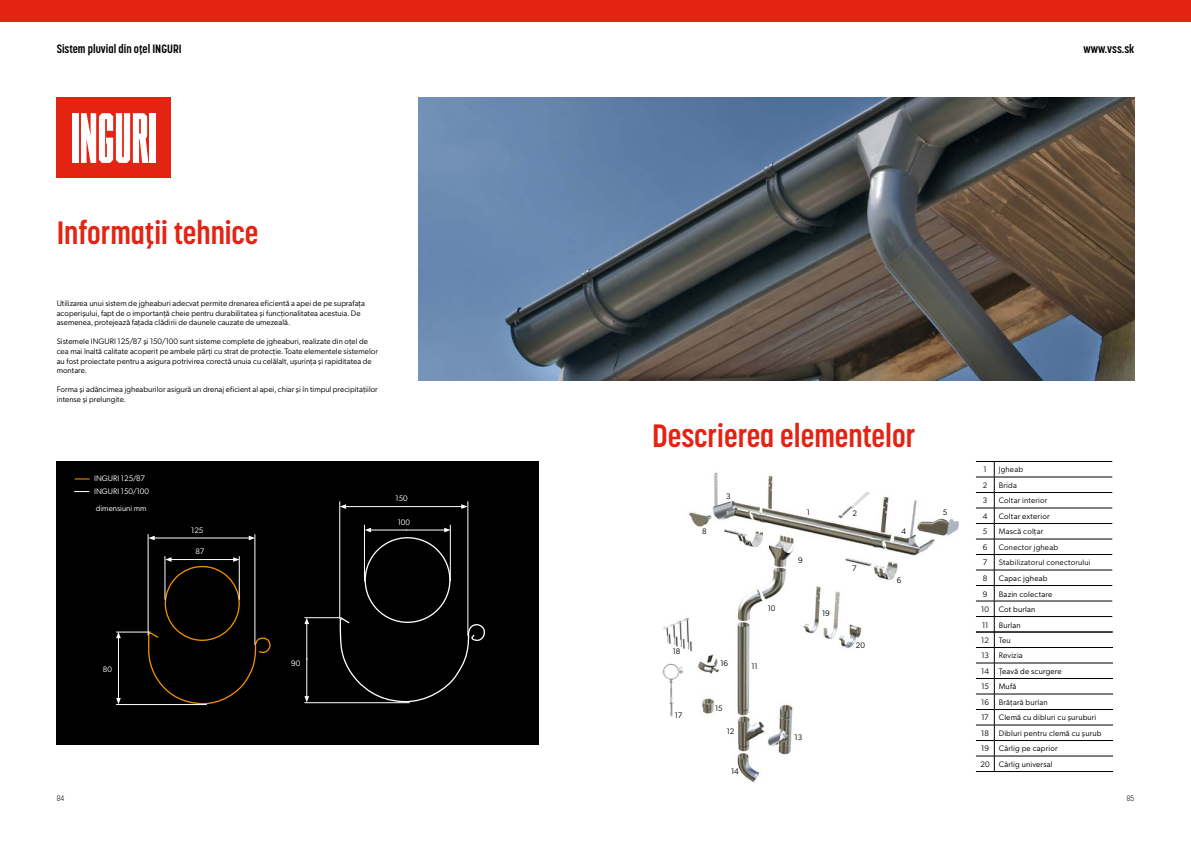
<style>
.page{position:relative;width:1191px;height:842px;background:#fff}
.page>*{position:absolute;margin:0;border:0;box-sizing:border-box;transform-origin:0 0}
.t1{font:700 32px "Korolev Condensed";color:#e42313}
.t2{font:700 12px "Korolev Condensed";color:#000}
.t3{font:8px/9.6px "Gibson";color:#000}
.t4{font:8px/15.5px "Gibson";letter-spacing:.02em;color:#000}
.t5{font:8px "Gibson";letter-spacing:.02em;color:#0a0a0a}
.t6{font:8px/12.9px "Gibson";color:#fff}
.t7{font:300 8px "Korolev Condensed";color:#000}
.s1{color:#0a0a0a}
</style>
<div class="page">
<div style="left:0;top:0;width:1191px;height:22px;background:#e42313"></div>
<div style="left:57px;top:97px;width:114px;height:81px;background:#e42313"></div>
<div style="left:72px;top:113px;width:6px;height:50px;background:#fff"></div>
<svg style="left:81px;top:113px;width:67px;height:50px;background:#f8c7c3"></svg>
<div style="left:150px;top:113px;width:6px;height:50px;background:#fff"></div>
<div style="left:57px;top:461px;width:482px;height:284px;background:#000"></div>
<hr style="left:364px;top:525px;width:1px;height:56px;background:#fff">
<hr style="left:339px;top:501px;width:1px;height:118px;background:#fff">
<hr style="left:304px;top:617px;width:38px;height:1px;background:#fff">
<hr style="left:304px;top:702px;width:106px;height:1px;background:#fff">
<hr style="left:450px;top:525px;width:1px;height:56px;background:#fff">
<hr style="left:467px;top:501px;width:1px;height:135px;background:#fff">
<hr style="left:306px;top:622px;width:1px;height:38px;background:#fff">
<svg style="left:304px;top:618px;width:5px;height:6px"></svg>
<hr style="left:344px;top:506px;width:63px;height:1px;background:#fff">
<svg style="left:340px;top:504px;width:6px;height:5px"></svg>
<svg style="left:340px;top:528px;width:145px;height:176px"></svg>
<hr style="left:306px;top:658px;width:1px;height:40px;background:#fff">
<svg style="left:304px;top:696px;width:5px;height:6px"></svg>
<hr style="left:406px;top:506px;width:57px;height:1px;background:#fff">
<svg style="left:461px;top:504px;width:6px;height:5px"></svg>
<svg style="left:74px;top:491px;width:15px;height:1px"></svg>
<svg style="left:75px;top:478px;width:15px;height:1px"></svg>
<hr style="left:165px;top:556px;width:1px;height:44px;background:#fff">
<hr style="left:148px;top:534px;width:1px;height:101px;background:#fff">
<hr style="left:116px;top:704px;width:91px;height:1px;background:#fff">
<hr style="left:116px;top:632px;width:34px;height:1px;background:#fff">
<hr style="left:255px;top:534px;width:1px;height:111px;background:#fff">
<hr style="left:239px;top:556px;width:1px;height:44px;background:#fff">
<hr style="left:118px;top:637px;width:1px;height:37px;background:#fff">
<svg style="left:116px;top:632px;width:5px;height:6px"></svg>
<hr style="left:153px;top:538px;width:47px;height:1px;background:#fff">
<svg style="left:148px;top:536px;width:7px;height:4px"></svg>
<svg style="left:147px;top:557px;width:124px;height:149px"></svg>
<svg style="left:116px;top:674px;width:5px;height:30px"></svg>
<hr style="left:200px;top:538px;width:50px;height:1px;background:#fff">
<svg style="left:249px;top:536px;width:6px;height:4px"></svg>
<img style="left:418px;top:97px;width:716px;height:283px">
<hr style="left:994px;top:508px;width:118px;height:1px;background:#000">
<hr style="left:994px;top:523px;width:118px;height:1px;background:#000">
<hr style="left:994px;top:554px;width:118px;height:1px;background:#000">
<hr style="left:994px;top:570px;width:118px;height:1px;background:#000">
<hr style="left:994px;top:585px;width:118px;height:1px;background:#000">
<hr style="left:994px;top:601px;width:118px;height:1px;background:#000">
<hr style="left:994px;top:616px;width:118px;height:1px;background:#000">
<hr style="left:994px;top:461px;width:118px;height:1px;background:#000">
<hr style="left:994px;top:477px;width:118px;height:1px;background:#000">
<hr style="left:994px;top:492px;width:118px;height:1px;background:#000">
<hr style="left:994px;top:539px;width:118px;height:1px;background:#000">
<hr style="left:994px;top:678px;width:119px;height:1px;background:#000">
<hr style="left:994px;top:694px;width:119px;height:1px;background:#000">
<hr style="left:994px;top:709px;width:119px;height:1px;background:#000">
<hr style="left:994px;top:725px;width:119px;height:1px;background:#000">
<hr style="left:994px;top:740px;width:119px;height:1px;background:#000">
<hr style="left:994px;top:756px;width:119px;height:1px;background:#000">
<hr style="left:994px;top:771px;width:119px;height:1px;background:#000">
<hr style="left:994px;top:632px;width:119px;height:1px;background:#000">
<hr style="left:994px;top:647px;width:119px;height:1px;background:#000">
<hr style="left:994px;top:663px;width:119px;height:1px;background:#000">
<svg style="left:976px;top:461px;width:19px;height:311px"></svg>
<img style="left:663px;top:472px;width:296px;height:311px">
<img style="left:661px;top:662px;width:22px;height:57px">
<h2 class="t2" style="left:57px;top:42px;width:126px">Sistem pluvial din oţel INGURI</h2>
<h2 class="t2" style="left:1083px;top:42px;width:52px">www.vss.sk</h2>
<h1 class="t1" style="left:57px;top:214px;width:203px">Informaţii tehnice</h1>
<p class="t3" style="left:57px;top:298px;width:310px">Utilizarea unui sistem de jgheaburi adecvat permite drenarea eficientă a apei de pe suprafaţa acoperişului, fapt de o importanţă cheie pentru durabilitatea şi funcţionalitatea acestuia. De asemenea, protejează faţada clădirii de daunele cauzate de umezeală.</p>
<p class="t3" style="left:57px;top:336px;width:323px">Sistemele INGURI 125/87 şi 150/100 sunt sisteme complete de jgheaburi, realizate din oţel de cea mai înaltă calitate acoperit pe ambele părţi cu strat de protecţie. Toate elementele sistemelor au fost proiectate pentru a asigura potrivirea corectă unuia cu celălalt, uşurinţa şi rapiditatea de montare.</p>
<p class="t3" style="left:57px;top:384px;width:323px">Forma şi adâncimea jgheaburilor asigură un drenaj eficient al apei, chiar şi în timpul precipitaţiilor intense şi prelungite.</p>
<p class="t6" style="left:94px;top:472px;width:56px">INGURI 125/87<br>INGURI 150/100</p>
<p class="t6" style="left:96px;top:502px;width:52px">dimensiuni mm</p>
<p class="t6" style="left:191px;top:524px;width:14px">125</p>
<p class="t6" style="left:195px;top:544px;width:10px">87</p>
<p class="t6" style="left:395px;top:491px;width:14px">150</p>
<p class="t6" style="left:398px;top:515px;width:14px">100</p>
<p class="t6" style="left:103px;top:662px;width:11px">80</p>
<p class="t6" style="left:291px;top:657px;width:11px">90</p>
<h1 class="t1" style="left:652px;top:417px;width:265px">Descrierea elementelor</h1>
<p class="t3" style="left:672px;top:646px;width:9px">18</p>
<p class="t3" style="left:675px;top:709px;width:9px">17</p>
<p class="t3" style="left:702px;top:526px;width:6px">8</p>
<p class="t3" style="left:726px;top:491px;width:6px">3</p>
<p class="t3" style="left:768px;top:603px;width:9px">10</p>
<p class="t3" style="left:720px;top:658px;width:9px">16</p>
<p class="t3" style="left:751px;top:661px;width:8px">11</p>
<p class="t3" style="left:715px;top:703px;width:9px">15</p>
<p class="t3" style="left:727px;top:726px;width:9px">12</p>
<p class="t3" style="left:731px;top:766px;width:9px">14</p>
<p class="t3" style="left:806px;top:507px;width:5px">1</p>
<p class="t3" style="left:852px;top:507px;width:6px">2</p>
<p class="t3" style="left:798px;top:555px;width:6px">9</p>
<p class="t3" style="left:822px;top:608px;width:9px">19</p>
<p class="t3" style="left:852px;top:563px;width:6px">7</p>
<p class="t3" style="left:856px;top:640px;width:11px">20</p>
<p class="t3" style="left:794px;top:732px;width:9px">13</p>
<p class="t3" style="left:901px;top:526px;width:6px">4</p>
<p class="t3" style="left:896px;top:575px;width:6px">6</p>
<p class="t3" style="left:942px;top:507px;width:6px">5</p>
<p class="t5" style="left:983px;top:464px;width:5px">1</p>
<p class="t5" style="left:998px;top:464px;width:26px">Jgheab</p>
<p class="t5" style="left:982px;top:480px;width:6px">2</p>
<p class="t5" style="left:998px;top:480px;width:20px">Brida</p>
<p class="t5" style="left:982px;top:495px;width:6px">3</p>
<p class="t5" style="left:998px;top:495px;width:50px">Coltar interior</p>
<p class="t3" style="left:982px;top:511px;width:6px">4</p>
<p class="t4" style="left:998px;top:508px;width:52px">Coltar exterior</p>
<p class="t5" style="left:983px;top:526px;width:6px">5</p>
<p class="t5" style="left:998px;top:526px;width:46px">Mască colţar</p>
<p class="t5" style="left:982px;top:542px;width:6px">6</p>
<p class="t5" style="left:998px;top:542px;width:61px">Conector jgheab</p>
<p class="t3" style="left:982px;top:557px;width:6px">7</p>
<p class="t5" style="left:998px;top:557px;width:93px">Stabilizatorul conectorului</p>
<p class="t3" style="left:982px;top:573px;width:6px">8</p>
<p class="t4" style="left:998px;top:570px;width:50px">Capac jgheab</p>
<p class="t3" style="left:982px;top:588px;width:6px">9</p>
<p class="t4" style="left:981px;top:585px;width:73px;text-indent:17px">Bazin colectare<br>10 Cot burlan<br>11</p>
<p class="t3" style="left:998px;top:619px;width:24px">Burlan</p>
<p class="t4" style="left:981px;top:632px;width:82px"><span class="s1">12 Teu<br>13 Revizia<br>14</span> Ţeavă de scurgere<br>15 Mufă</p>
<p class="t5" style="left:981px;top:697px;width:68px">16 Brăţară burlan</p>
<p class="t4" style="left:980px;top:709px;width:122px">17 Clemă cu dibluri cu şuruburi<br>18 Dibluri pentru clemă cu şurub<br>19 Cârlig pe caprior<br>20 Cârlig universal</p>
<p class="t7" style="left:57px;top:794px;width:9px">84</p>
<p class="t7" style="left:1126px;top:794px;width:9px">85</p>
</div>
